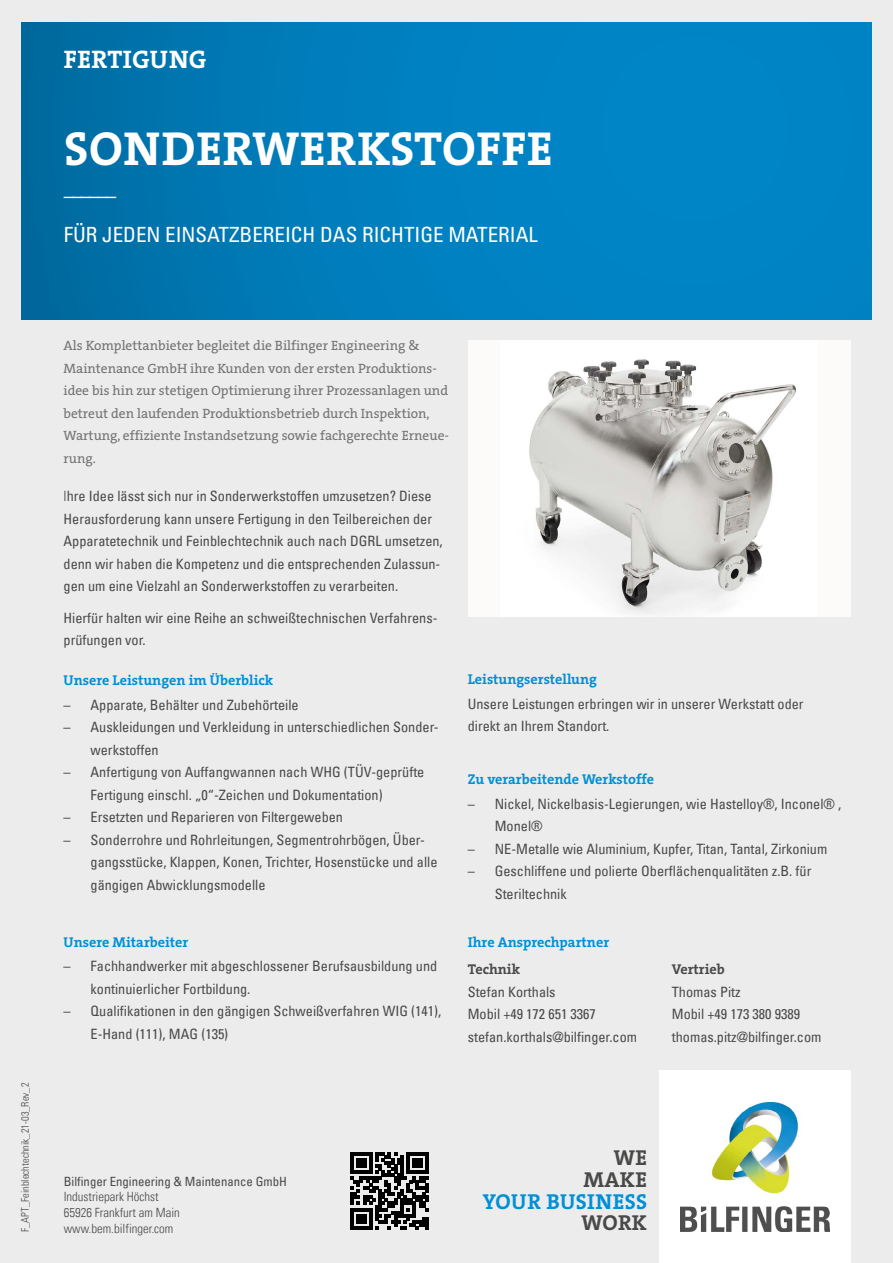
<style>
.page{position:relative;width:893px;height:1263px;background:#ececed}
.page>*{position:absolute;margin:0;border:0;box-sizing:border-box;transform-origin:0 0}
.t1{font:700 48px "The Serif W7";letter-spacing:.015em;color:#fff}
.t2{font:700 25.5px "The Serif W7";letter-spacing:.015em;color:#fff}
.t3{font:700 21.75px "The Serif W7";letter-spacing:.015em;color:#0090d6}
.t4{font:700 21.75px/21.8px "The Serif W7";letter-spacing:.015em;color:#494948;text-align:right}
.t5{font:condensed 21px/38.5px "Univers Com 57";color:#fff}
.t6{font:condensed 14.25px/22.5px "Univers Com 57";color:#494948}
.t7{font:700 14.25px "The Serif W7";color:#0090d6}
.t8{font:700 14.25px "The Serif W7";color:#494948}
.t9{font:13.5px/22.5px "The Serif W5 Plain";color:#747272}
.t10{font:12.75px/15.8px "Univers Com 47 Light Cond";color:#494948}
.t11{font:condensed 12.75px "Univers Com 57";color:#494948}
.t12{font:10.5px "Univers Com 47 Light Cond";color:#494948}
.s1{font-family:"Univers Com 47 Light Cond";font-stretch:normal}
</style>
<div class="page">
<div style="left:21px;top:22px;width:851px;height:298px;background:linear-gradient(to right,#0070a8,#008acf)"></div>
<div style="left:468px;top:340px;width:382px;height:277px;background:#fcfbfa"></div>
<img style="left:529px;top:359px;width:267px;height:255px">
<svg style="left:351px;top:1152px;width:77px;height:78px"></svg>
<div style="left:659px;top:1070px;width:191px;height:193px;background:#fff"></div>
<img style="left:680px;top:1103px;width:149px;height:129px">
<h2 class="t2" style="left:64px;top:44px;width:144px">FERTIGUNG</h2>
<h1 class="t1" style="left:64px;top:118px;width:490px">SONDERWERKSTOFFE</h1>
<h3 class="t5" style="left:64px;top:176px;width:476px">––––––<br>FÜR JEDEN EINSATZBEREICH DAS RICHTIGE MATERIAL</h3>
<p class="t12" style="left:19px;top:1232px;width:151px;rotate:-90deg">F_APT_Feinblechtechnik_21-03_Rev_2</p>
<p class="t9" style="left:64px;top:334px;width:387px">Als Komplettanbieter begleitet die Bilfinger Engineering &amp; Maintenance GmbH ihre Kunden von der ersten Produktions&shy;idee bis hin zur stetigen Optimierung ihrer Prozessanlagen und betreut den laufenden Produktionsbetrieb durch Inspektion, Wartung, effiziente Instandsetzung sowie fachgerechte Erneue&shy;rung.</p>
<p class="t6" style="left:64px;top:485px;width:381px"><span class="s1">I</span>hre Idee lässt sich nur in Sonderwerkstoffen umzusetzen? Diese Herausforderung kann unsere Fertigung in den Teilbereichen der Apparatetechnik und Feinblechtechnik auch nach DGRL umsetzen, denn wir haben die Kompetenz und die entsprechenden Zulassun&shy;gen um eine Vielzahl an Sonderwerkstoffen zu verarbeiten.</p>
<p class="t6" style="left:64px;top:606px;width:375px">Hierfür halten wir eine Reihe an schweißtechnischen Verfahrens&shy;prüfungen vor.</p>
<p class="t7" style="left:64px;top:671px;width:211px">Unsere Leistungen im Überblick</p>
<p class="t6" style="left:64px;top:693px;width:237px">– Apparate, Behälter und Zubehörteile</p>
<p class="t6" style="left:91px;top:716px;width:350px;text-indent:-27px">– Auskleidungen und Verkleidung in unterschiedlichen Sonder&shy;werkstoffen</p>
<p class="t6" style="left:91px;top:761px;width:335px;text-indent:-27px">– Anfertigung von Auffangwannen nach WHG (TÜV-geprüfte<br>Fertigung einschl. „0“-Zeichen und Dokumentation)</p>
<p class="t6" style="left:64px;top:806px;width:281px">– Ersetzten und Reparieren von Filtergeweben</p>
<p class="t6" style="left:91px;top:828px;width:348px;text-indent:-27px">– Sonderrohre und Rohrleitungen, Segmentrohrbögen, Über&shy;gangsstücke, Klappen, Konen, Trichter, Hosenstücke und alle gängigen Abwicklungsmodelle</p>
<p class="t7" style="left:64px;top:933px;width:126px">Unsere Mitarbeiter</p>
<p class="t6" style="left:91px;top:955px;width:348px;text-indent:-27px">– Fachhandwerker mit abgeschlossener Berufsausbildung und kontinuierlicher Fortbildung.</p>
<p class="t6" style="left:91px;top:1000px;width:352px;text-indent:-27px">– Qualifikationen in den gängigen Schweißverfahren WIG (141),<br>E-Hand (111), MAG (135)</p>
<p class="t7" style="left:468px;top:670px;width:131px">Leistungserstellung</p>
<p class="t6" style="left:468px;top:692px;width:337px">Unsere Leistungen erbringen wir in unserer Werkstatt oder direkt an Ihrem Standort.</p>
<p class="t7" style="left:468px;top:770px;width:188px">Zu verarbeitende Werkstoffe</p>
<p class="t6" style="left:495px;top:792px;width:348px;text-indent:-27px">– Nickel, Nickelbasis-Legierungen, wie Hastelloy®, Inconel® ,<br>Monel®</p>
<p class="t6" style="left:468px;top:837px;width:361px">– NE-Metalle wie Aluminium, Kupfer, Titan, Tantal, Zirkonium</p>
<p class="t6" style="left:495px;top:860px;width:318px;text-indent:-27px">– Geschliffene und polierte Oberflächenqualitäten z.B. für<br>Steriltechnik</p>
<p class="t7" style="left:468px;top:933px;width:143px">Ihre Ansprechpartner</p>
<p class="t8" style="left:468px;top:960px;width:54px">Technik</p>
<p class="t6" style="left:468px;top:980px;width:171px">Stefan Korthals<br>Mobil +49 172 651 3367 stefan.korthals@bilfinger.com</p>
<p class="t8" style="left:672px;top:960px;width:55px">Vertrieb</p>
<p class="t6" style="left:672px;top:980px;width:151px">Thomas Pitz<br>Mobil +49 173 380 9389 thomas.pitz@bilfinger.com</p>
<p class="t11" style="left:64px;top:1173px;width:225px">Bilfinger Engineering &amp; Maintenance GmbH</p>
<p class="t10" style="left:64px;top:1189px;width:118px">Industriepark Höchst<br>65926 Frankfurt am Main www.bem.bilfinger.com</p>
<h3 class="t4" style="left:583px;top:1147px;width:65px">WE<br>MAKE</h3>
<h3 class="t3" style="left:483px;top:1187px;width:166px">YOUR BUSINESS</h3>
<h3 class="t4" style="left:581px;top:1212px;width:67px">WORK</h3>
</div>
